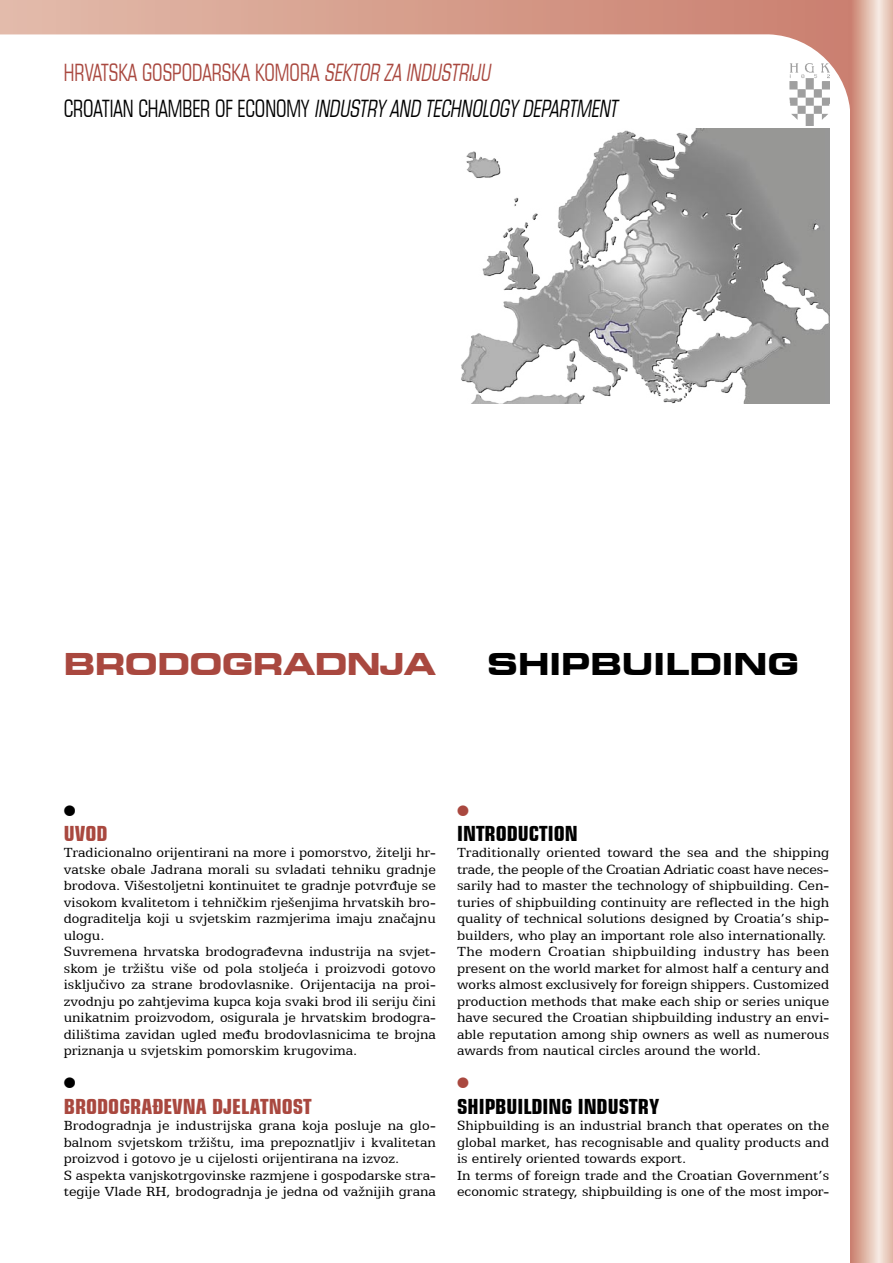
<style>
.page{position:relative;width:893px;height:1263px;background:#fff}
.page>*{position:absolute;margin:0;border:0;box-sizing:border-box;transform-origin:0 0}
.t1{font:700 expanded 30px "Square 721 BT";letter-spacing:-.02em;color:#a9483f}
.t2{font:700 expanded 30px "Square 721 BT";color:#000}
.t3{font:italic condensed 24px/36px "Square 721 BT";color:#000;scale:.8 1}
.t4{font:700 condensed 21px "Square 721 BT";color:#000}
.t5{font:700 condensed 21px "Square 721 BT";color:#a9483f}
.t6{font:15px/16.5px "Egyptian 505 BT";color:#000}
.t7{font:15px "Zapf Dingbats";color:#a9483f}
.t8{font:15px "Zapf Dingbats";color:#000}
.s1{font-style:normal;color:#a9483f}
.s2{color:#a9483f}
.s3{font-style:normal}
</style>
<div class="page">
<svg style="left:0;top:0;width:850px;height:109px"></svg>
<svg style="left:850px;top:0;width:43px;height:1263px;background:#e2bcae"></svg>
<img style="left:788px;top:64px;width:41px;height:61px">
<img style="left:461px;top:129px;width:368px;height:275px">
<h2 class="t3" style="left:64px;top:54px;width:699px"><span class="s1">HRVATSKA GOSPODARSKA KOMORA</span> <span class="s2">SEKTOR ZA INDUSTRIJU<br></span><span class="s3">C R O AT I A N C H A M B E R O F E C O N O M Y</span> INDUSTRYAND TECHNOLOGYDEPARTMENT</h2>
<h1 class="t1" style="left:64px;top:646px;width:374px">BRODOGRADNJA</h1>
<h1 class="t2" style="left:487px;top:646px;width:313px">SHIPBUILDING</h1>
<p class="t8" style="left:64px;top:803px;width:13px">●</p>
<h3 class="t5" style="left:64px;top:820px;width:45px">UVOD</h3>
<p class="t6" style="left:64px;top:844px;width:374px">Tradicionalno orijentirani na more i pomorstvo, žitelji hr&shy;vatske obale Jadrana morali su svladati tehniku gradnje brodova. Višestoljetni kontinuitet te gradnje potvrđuje se visokom kvalitetom i tehničkim rješenjima hrvatskih bro&shy;dograditelja koji u svjetskim razmjerima imaju značajnu ulogu.<br>Suvremena hrvatska brodograđevna industrija na svjet&shy;skom je tržištu više od pola stoljeća i proizvodi gotovo isključivo za strane brodovlasnike. Orijentacija na proi&shy;zvodnju po zahtjevima kupca koja svaki brod ili seriju čini unikatnim proizvodom, osigurala je hrvatskim brodogra&shy;dilištima zavidan ugled među brodovlasnicima te brojna priznanja u svjetskim pomorskim krugovima.</p>
<p class="t8" style="left:64px;top:1076px;width:13px">●</p>
<h3 class="t5" style="left:64px;top:1093px;width:250px">BRODOGRAĐEVNA DJELATNOST</h3>
<p class="t6" style="left:64px;top:1117px;width:374px">Brodogradnja je industrijska grana koja posluje na glo&shy;balnom svjetskom tržištu, ima prepoznatljiv i kvalitetan proizvod i gotovo je u cijelosti orijentirana na izvoz.<br>S aspekta vanjskotrgovinske razmjene i gospodarske stra&shy;tegije Vlade RH, brodogradnja je jedna od važnijih grana</p>
<p class="t7" style="left:457px;top:803px;width:13px">●</p>
<h3 class="t4" style="left:457px;top:820px;width:122px">INTRODUCTION</h3>
<p class="t6" style="left:457px;top:844px;width:374px">Traditionally oriented toward the sea and the shipping trade, the people of the Croatian Adriatic coast have neces&shy;sarily had to master the technology of shipbuilding. Cen&shy;turies of shipbuilding continuity are reflected in the high quality of technical solutions designed by Croatia’s ship&shy;builders, who play an important role also internationally.<br>The modern Croatian shipbuilding industry has been present on the world market for almost half a century and works almost exclusively for foreign shippers. Customized production methods that make each ship or series unique have secured the Croatian shipbuilding industry an envi&shy;able reputation among ship owners as well as numerous awards from nautical circles around the world.</p>
<p class="t7" style="left:457px;top:1076px;width:13px">●</p>
<h3 class="t4" style="left:457px;top:1093px;width:203px">SHIPBUILDING INDUSTRY</h3>
<p class="t6" style="left:457px;top:1117px;width:374px">Shipbuilding is an industrial branch that operates on the global market, has recognisable and quality products and is entirely oriented towards export.<br>In terms of foreign trade and the Croatian Government’s economic strategy, shipbuilding is one of the most impor-</p>
</div>
